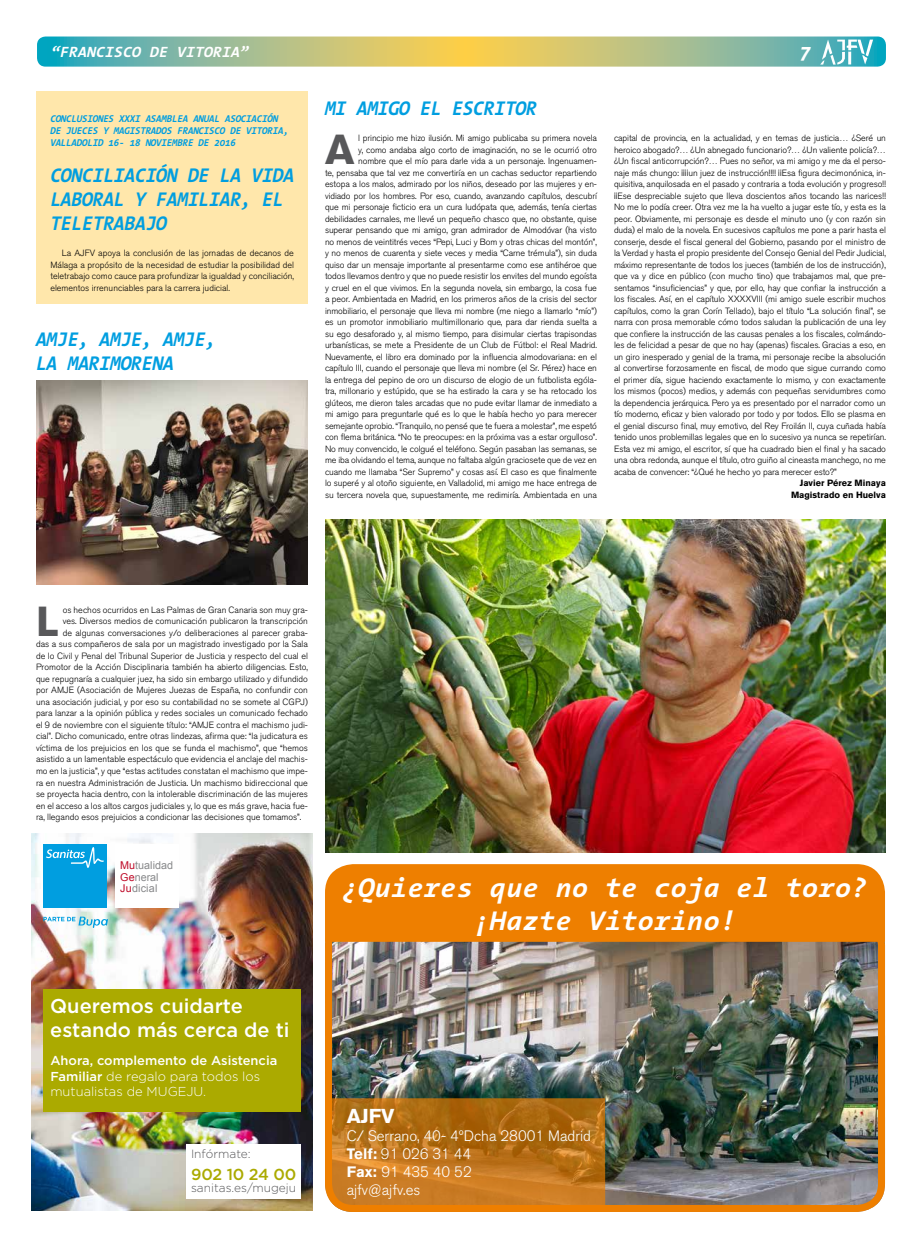
<style>
.page{position:relative;width:922px;height:1248px;background:#fff}
.page>*{position:absolute;margin:0;border:0;box-sizing:border-box;transform-origin:0 0}
.t1{font:700 41.6px "Akzidenz Grotesk BQ";color:#58585a}
.t2{font:italic 700 27.4px/32.9px "The Sans Mono";color:#fff;text-align:center}
.t3{font:italic 700 20px/24px "The Sans Mono";letter-spacing:-.025em;color:#009ee0;scale:.92 1}
.t4{font:500 20px/24px "Gotham";color:#fff}
.t5{font:700 20px "Akzidenz Grotesk BQ";color:#fff}
.t6{font:italic 700 20px "The Sans Mono";color:#fff}
.t7{font:500 15.9px "Gotham";letter-spacing:-.01em;color:#abaa00}
.t8{font:300 15px/18px "Akzidenz Grotesk BQ";color:#fff}
.t9{font:italic 700 15px "The Sans Mono";color:#fff}
.t10{font:300 12.9px/15.8px "Gotham";color:#fff}
.t11{font:300 11.9px "Gotham";color:#58585a}
.t12{font:10.8px/12px "Arial";color:#87888a}
.t13{font:italic 700 10px/12px "The Sans Mono";letter-spacing:-.025em;color:#009ee0;scale:.92 1}
.t14{font:300 9px/11.5px "Akzidenz Grotesk BQ";letter-spacing:-.01em;color:#000;text-align:justify}
.t15{font:700 9px/11.5px "Akzidenz Grotesk BQ";color:#000;text-align:right}
.s1{color:#be0927}
.s2{font-weight:500}
.s3{font-weight:700}
</style>
<div class="page">
<img style="left:333px;top:941px;width:551px;height:270px">
<div style="left:325px;top:917px;width:559px;height:294px;border:7px solid #ee7f00;border-radius:25px"></div>
<div style="left:325px;top:864px;width:559px;height:77px;background:#ee7f00"></div>
<svg style="left:325px;top:1098px;width:280px;height:113px;background:#bf741a"></svg>
<img style="left:32px;top:833px;width:280px;height:377px">
<div style="left:43px;top:989px;width:258px;height:123px;background:#abaa00"></div>
<svg style="left:43px;top:916px;width:65px;height:11px"></svg>
<div style="left:43px;top:844px;width:64px;height:64px;background:#009ee0"></div>
<svg style="left:46px;top:847px;width:58px;height:20px"></svg>
<div style="left:115px;top:844px;width:63px;height:64px;background:#fff"></div>
<div style="left:186px;top:1144px;width:115px;height:54px;background:#fff"></div>
<div style="left:36px;top:91px;width:272px;height:212px;background:#ffe7ab"></div>
<img style="left:325px;top:519px;width:560px;height:333px">
<img style="left:36px;top:380px;width:272px;height:204px">
<svg style="left:37px;top:36px;width:848px;height:31px;background:#a6bf8d"></svg>
<svg style="left:820px;top:39px;width:52px;height:26px"></svg>
<h3 class="t9" style="left:51px;top:43px;width:200px">“FRANCISCO DE VITORIA”</h3>
<h3 class="t6" style="left:799px;top:41px;width:13px">7</h3>
<p class="t13" style="left:50px;top:113px;width:261px">CONCLUSIONES XXXI ASAMBLEA ANUAL ASOCIACIÓN<br>DE JUECES Y MAGISTRADOS FRANCISCO DE VITORIA,<br>VALLADOLID 16- 18 NOVIEMBRE DE 2016</p>
<h3 class="t3" style="left:50px;top:164px;width:267px">CONCILIACIÓN DE LA VIDA<br>LABORAL Y FAMILIAR, EL<br>TELETRABAJO</h3>
<p class="t14" style="left:50px;top:247px;width:245px;text-indent:11px">La AJFV apoya la conclusión de las jornadas de decanos de Málaga a propósito de la necesidad de estudiar la posibilidad del teletrabajo como cauce para profundizar la igualdad y conciliación, elementos irrenunciables para la carrera judicial.</p>
<h3 class="t3" style="left:36px;top:327px;width:198px">AMJE, AMJE, AMJE,<br>LA MARIMORENA</h3>
<h3 class="t3" style="left:325px;top:97px;width:232px">MI AMIGO EL ESCRITOR</h3>
<h1 class="t1" style="left:325px;top:125px;width:31px">A</h1>
<p class="t14" style="left:325px;top:132px;width:273px;text-align:right">l principio me hizo ilusión. Mi amigo publicaba su primera novela<br>y, como andaba algo corto de imaginación, no se le ocurrió otro<br>nombre que el mío para darle vida a un personaje. Ingenuamen-<br>te, pensaba que tal vez me convertiría en un cachas seductor repartiendo estopa a los malos, admirado por los niños, deseado por las mujeres y en&shy;vidiado por los hombres. Por eso, cuando, avanzando capítulos, descubrí que mi personaje ficticio era un cura ludópata que, además, tenía ciertas debilidades carnales, me llevé un pequeño chasco que, no obstante, quise superar pensando que mi amigo, gran admirador de Almodóvar (ha visto no menos de veintitrés veces “Pepi, Luci y Bom y otras chicas del montón”, y no menos de cuarenta y siete veces y media “Carne trémula”), sin duda quiso dar un mensaje importante al presentarme como ese antihéroe que todos llevamos dentro y que no puede resistir los envites del mundo egoísta y cruel en el que vivimos. En la segunda novela, sin embargo, la cosa fue a peor. Ambientada en Madrid, en los primeros años de la crisis del sector inmobiliario, el personaje que lleva mi nombre (me niego a llamarlo “mío”) es un promotor inmobiliario multimillonario que, para dar rienda suelta a su ego desaforado y, al mismo tiempo, para disimular ciertas trapisondas urbanísticas, se mete a Presidente de un Club de Fútbol: el Real Madrid.<br>Nuevamente, el libro era dominado por la influencia almodovariana: en el capítulo III, cuando el personaje que lleva mi nombre (el Sr. Pérez) hace en la entrega del pepino de oro un discurso de elogio de un futbolista ególa&shy;tra, millonario y estúpido, que se ha estirado la cara y se ha retocado los glúteos, me dieron tales arcadas que no pude evitar llamar de inmediato a mi amigo para preguntarle qué es lo que le había hecho yo para merecer semejante oprobio. “Tranquilo, no pensé que te fuera a molestar”, me espetó con flema británica. “No te preocupes: en la próxima vas a estar orgulloso”.<br>No muy convencido, le colgué el teléfono. Según pasaban las semanas, se me iba olvidando el tema, aunque no faltaba algún graciosete que de vez en cuando me llamaba “Ser Supremo” y cosas así. El caso es que finalmente lo superé y al otoño siguiente, en Valladolid, mi amigo me hace entrega de su tercera novela que, supuestamente, me redimiría. Ambientada en una</p>
<p class="t14" style="left:614px;top:132px;width:273px">capital de provincia, en la actualidad, y en temas de justicia… ¿Seré un heroico abogado?… ¿Un abnegado funcionario?… ¿Un valiente policía?… ¿Un fiscal anticorrupción?… Pues no señor, va mi amigo y me da el perso&shy;naje más chungo: ¡¡¡¡un juez de instrucción!!!! ¡¡Esa figura decimonónica, in&shy;quisitiva, anquilosada en el pasado y contraria a toda evolución y progreso!! ¡¡Ese despreciable sujeto que lleva doscientos años tocando las narices!!<br>No me lo podía creer. Otra vez me la ha vuelto a jugar este tío, y esta es la peor. Obviamente, mi personaje es desde el minuto uno (y con razón sin duda) el malo de la novela. En sucesivos capítulos me pone a parir hasta el conserje, desde el fiscal general del Gobierno, pasando por el ministro de la Verdad y hasta el propio presidente del Consejo Genial del Pedir Judicial, máximo representante de todos los jueces (también de los de instrucción), que va y dice en público (con mucho tino) que trabajamos mal, que pre&shy;sentamos “insuficiencias” y que, por ello, hay que confiar la instrucción a los fiscales. Así, en el capítulo XXXXVIII (mi amigo suele escribir muchos capítulos, como la gran Corín Tellado), bajo el título “La solución final”, se narra con prosa memorable cómo todos saludan la publicación de una ley que confiere la instrucción de las causas penales a los fiscales, colmándo&shy;les de felicidad a pesar de que no hay (apenas) fiscales. Gracias a eso, en un giro inesperado y genial de la trama, mi personaje recibe la absolución al convertirse forzosamente en fiscal, de modo que sigue currando como el primer día, sigue haciendo exactamente lo mismo, y con exactamente los mismos (pocos) medios, y además con pequeñas servidumbres como la dependencia jerárquica. Pero ya es presentado por el narrador como un tío moderno, eficaz y bien valorado por todo y por todos. Ello se plasma en el genial discurso final, muy emotivo, del Rey Froilán II, cuya cuñada había tenido unos problemillas legales que en lo sucesivo ya nunca se repetirían.<br>Esta vez mi amigo, el escritor, sí que ha cuadrado bien el final y ha sacado una obra redonda, aunque el título, otro guiño al cineasta manchego, no me acaba de convencer: “¿Qué he hecho yo para merecer esto?”</p>
<p class="t15" style="left:790px;top:477px;width:96px">Javier Pérez Minaya<br>Magistrado en Huelva</p>
<h1 class="t1" style="left:36px;top:597px;width:24px">L</h1>
<p class="t14" style="left:63px;top:604px;width:247px">os hechos ocurridos en Las Palmas de Gran Canaria son muy gra-</p>
<p class="t14" style="left:63px;top:615px;width:247px">ves. Diversos medios de comunicación publicaron la transcripción</p>
<p class="t14" style="left:63px;top:627px;width:247px">de algunas conversaciones y/o deliberaciones al parecer graba-</p>
<p class="t14" style="left:36px;top:638px;width:273px">das a sus compañeros de sala por un magistrado investigado por la Sala</p>
<p class="t14" style="left:36px;top:650px;width:273px">de lo Civil y Penal del Tribunal Superior de Justicia y respecto del cual el</p>
<p class="t14" style="left:36px;top:661px;width:273px">Promotor de la Acción Disciplinaria también ha abierto diligencias. Esto,</p>
<p class="t14" style="left:36px;top:673px;width:273px">que repugnaría a cualquier juez, ha sido sin embargo utilizado y difundido</p>
<p class="t14" style="left:36px;top:684px;width:273px">por AMJE (Asociación de Mujeres Juezas de España, no confundir con</p>
<p class="t14" style="left:36px;top:696px;width:273px">una asociación judicial, y por eso su contabilidad no se somete al CGPJ)</p>
<p class="t14" style="left:36px;top:707px;width:273px">para lanzar a la opinión pública y redes sociales un comunicado fechado</p>
<p class="t14" style="left:36px;top:719px;width:273px">el 9 de noviembre con el siguiente título: “AMJE contra el machismo judi-</p>
<p class="t14" style="left:36px;top:730px;width:273px">cial”. Dicho comunicado, entre otras lindezas, afirma que: “la judicatura es</p>
<p class="t14" style="left:36px;top:742px;width:273px">víctima de los prejuicios en los que se funda el machismo”, que “hemos</p>
<p class="t14" style="left:36px;top:753px;width:273px">asistido a un lamentable espectáculo que evidencia el anclaje del machis-</p>
<p class="t14" style="left:36px;top:765px;width:273px">mo en la justicia”, y que “estas actitudes constatan el machismo que impe-</p>
<p class="t14" style="left:36px;top:776px;width:273px">ra en nuestra Administración de Justicia. Un machismo bidireccional que</p>
<p class="t14" style="left:36px;top:788px;width:273px">se proyecta hacia dentro, con la intolerable discriminación de las mujeres</p>
<p class="t14" style="left:36px;top:799px;width:273px">en el acceso a los altos cargos judiciales y, lo que es más grave, hacia fue-</p>
<p class="t14" style="left:36px;top:811px;width:267px">ra, llegando esos prejuicios a condicionar las decisiones que tomamos”.</p>
<p class="t12" style="left:120px;top:858px;width:54px"><span class="s1">Mu</span>tualidad<br><span class="s1">Ge</span>neral<br><span class="s1">Ju</span>dicial</p>
<h3 class="t4" style="left:50px;top:994px;width:241px">Queremos cuidarte estando más cerca de ti</h3>
<h3 class="t10" style="left:50px;top:1051px;width:228px"><span class="s2">Ahora, complemento de Asistencia<br>Familiar</span> de regalo para todos los mutualistas de MUGEJU.</h3>
<h3 class="t11" style="left:191px;top:1146px;width:61px">Infórmate:</h3>
<h3 class="t7" style="left:191px;top:1163px;width:107px">902 10 24 00</h3>
<h3 class="t11" style="left:191px;top:1180px;width:106px">sanitas.es/mugeju</h3>
<h2 class="t2" style="left:342px;top:871px;width:527px">¿Quieres que no te coja el toro? ¡Hazte Vitorino!</h2>
<h3 class="t5" style="left:346px;top:1104px;width:49px">AJFV</h3>
<h3 class="t8" style="left:346px;top:1126px;width:246px">C/ Serrano, 40- 4ºDcha 28001 Madrid<br><span class="s3">Telf:</span> 91 026 31 44<br><span class="s3">Fax:</span> 91 435 40 52<br>ajfv@ajfv.es</h3>
</div>
